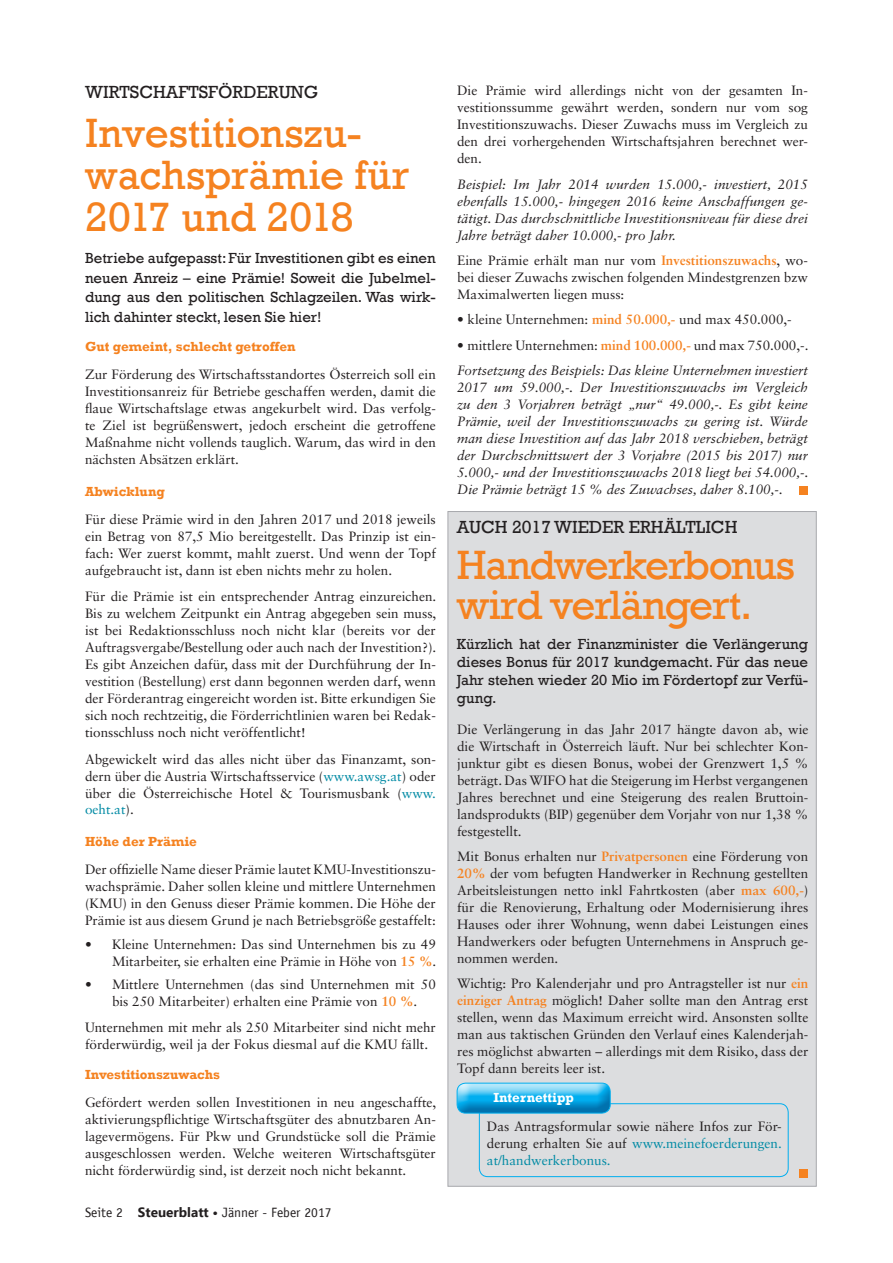
<style>
.page{position:relative;width:893px;height:1263px;background:#fff}
.page>*{position:absolute;margin:0;border:0;box-sizing:border-box;transform-origin:0 0}
.t1{font:42px/42px "Rockwell";letter-spacing:-.015em;color:#f58220}
.t2{font:42px/39px "Rockwell";letter-spacing:-.035em;color:#f58220}
.t3{font:18px "Rockwell";color:#231f20}
.t4{font:15px/19.5px "Rockwell";color:#231f20;text-align:justify}
.t5{font:13.5px/17px "Sabon LT Std";color:#231f20;text-align:justify}
.t6{font:italic 13.5px/17px "Sabon LT Std";color:#231f20;text-align:justify}
.t7{font:700 13.5px "Rockwell";color:#f58220}
.t8{font:13.5px "Officina Sans LT";color:#231f20}
.t9{font:700 13.5px "Rockwell";color:#fff}
.s1{color:#008aa4}
.s2{font-weight:700;color:#f58220}
.s3{font-family:"Ebrima";font-weight:700}
.s4{font-style:normal}
.s5{font-weight:700;font-style:normal;color:#f58220}
</style>
<div class="page">
<div style="left:448px;top:511px;width:369px;height:676px;background:#dcdddf;border:1px solid #a8a9ad"></div>
<div style="left:479px;top:1103px;width:309px;height:74px;border:1px solid #00aeef;border-radius:9px"></div>
<div style="left:455px;top:1080px;width:156px;height:26px;background:#fff;opacity:.97"></div>
<div style="left:455px;top:1084px;width:156px;height:29px;background:#008aa4;opacity:.75"></div>
<div style="left:457px;top:1083px;width:153px;height:30px;border:1px solid #00aeef;border-radius:9px"></div>
<div style="left:799px;top:487px;width:9px;height:8px;background:#f58220"></div>
<div style="left:799px;top:1169px;width:9px;height:9px;background:#f58220"></div>
<h2 class="t3" style="left:85px;top:81px;width:28px">Wirts</h2>
<h2 class="t3" style="left:139px;top:81px;width:26px">chaftsf</h2>
<h2 class="t3" style="left:218px;top:81px;width:98px">örderung</h2>
<h1 class="t1" style="left:85px;top:113px;width:326px">Investitionszu&shy;wachsprämie für<br>2017 und 2018</h1>
<p class="t4" style="left:85px;top:249px;width:352px">Betriebe aufgepasst: Für Investitionen gibt es einen neuen Anreiz – eine Prämie! Soweit die Jubelmel&shy;dung aus den politischen Schlagzeilen. Was wirk&shy;lich dahinter steckt, lesen Sie hier!</p>
<p class="t7" style="left:85px;top:338px;width:212px">Gut gemeint, schlecht getroffen</p>
<p class="t5" style="left:85px;top:366px;width:352px">Zur Förderung des Wirtschaftsstandortes Österreich soll ein Investitionsanreiz für Betriebe geschaffen werden, damit die flaue Wirtschaftslage etwas angekurbelt wird. Das verfolg&shy;te Ziel ist begrüßenswert, jedoch erscheint die getroffene Maßnahme nicht vollends tauglich. Warum, das wird in den nächsten Absätzen erklärt.</p>
<p class="t7" style="left:85px;top:483px;width:81px">Abwicklung</p>
<p class="t5" style="left:85px;top:511px;width:352px">Für diese Prämie wird in den Jahren 2017 und 2018 jeweils ein Betrag von 87,5 Mio bereitgestellt. Das Prinzip ist ein&shy;fach: Wer zuerst kommt, mahlt zuerst. Und wenn der Topf aufgebraucht ist, dann ist eben nichts mehr zu holen.</p>
<p class="t5" style="left:85px;top:588px;width:353px">Für die Prämie ist ein entsprechender Antrag einzureichen.<br>Bis zu welchem Zeitpunkt ein Antrag abgegeben sein muss, ist bei Redaktionsschluss noch nicht klar (bereits vor der Auftragsvergabe/Bestellung oder auch nach der Investition?).<br>Es gibt Anzeichen dafür, dass mit der Durchführung der In&shy;vestition (Bestellung) erst dann begonnen werden darf, wenn der Förderantrag eingereicht worden ist. Bitte erkundigen Sie sich noch rechtzeitig, die Förderrichtlinien waren bei Redak&shy;tionsschluss noch nicht veröffentlicht!</p>
<p class="t5" style="left:85px;top:750px;width:352px">Abgewickelt wird das alles nicht über das Finanzamt, son&shy;dern über die Austria Wirtschaftsservice (<span class="s1">www.awsg.at</span>) oder über die Österreichische Hotel &amp; Tourismusbank (<span class="s1">www. oeht.at</span>).</p>
<p class="t7" style="left:85px;top:834px;width:113px">Höhe der Prämie</p>
<p class="t5" style="left:85px;top:861px;width:352px">Der offizielle Name dieser Prämie lautet KMU-Investitionszu&shy;wachsprämie. Daher sollen kleine und mittlere Unternehmen (KMU) in den Genuss dieser Prämie kommen. Die Höhe der Prämie ist aus diesem Grund je nach Betriebsgröße gestaffelt:</p>
<p class="t5" style="left:85px;top:935px;width:353px;text-align:right">• Kleine Unternehmen: Das sind Unternehmen bis zu 49<br>Mitarbeiter, sie erhalten eine Prämie in Höhe von <span class="s2">15 %</span>.</p>
<p class="t5" style="left:112px;top:976px;width:325px;text-indent:-27px">• Mittlere Unternehmen (das sind Unternehmen mit 50 bis 250 Mitarbeiter) erhalten eine Prämie von <span class="s2">10 %</span>.</p>
<p class="t5" style="left:85px;top:1018px;width:352px">Unternehmen mit mehr als 250 Mitarbeiter sind nicht mehr förderwürdig, weil ja der Fokus diesmal auf die KMU fällt.</p>
<p class="t7" style="left:85px;top:1066px;width:137px">Investitionszuwachs</p>
<p class="t5" style="left:85px;top:1094px;width:353px">Gefördert werden sollen Investitionen in neu angeschaffte, aktivierungspflichtige Wirtschaftsgüter des abnutzbaren An&shy;lagevermögens. Für Pkw und Grundstücke soll die Prämie ausgeschlossen werden. Welche weiteren Wirtschaftsgüter nicht förderwürdig sind, ist derzeit noch nicht bekannt.</p>
<p class="t8" style="left:85px;top:1205px;width:248px">Seite 2 <span class="s3">Steuerblatt •</span> Jänner - Feber 2017</p>
<p class="t5" style="left:457px;top:82px;width:352px">Die Prämie wird allerdings nicht von der gesamten In&shy;vestitionssumme gewährt werden, sondern nur vom sog Investitionszuwachs. Dieser Zuwachs muss im Vergleich zu den drei vorhergehenden Wirtschaftsjahren berechnet wer&shy;den.</p>
<p class="t6" style="left:457px;top:175px;width:352px">Beispiel: Im Jahr 2014 wurden 15.000,- investiert, 2015 ebenfalls 15.000,- hingegen 2016 keine Anschaffungen ge&shy;tätigt. Das durchschnittliche Investitionsniveau für diese drei Jahre beträgt daher 10.000,- pro Jahr.</p>
<p class="t5" style="left:457px;top:252px;width:352px">Eine Prämie erhält man nur vom <span class="s2">Investitionszuwachs</span>, wo&shy;bei dieser Zuwachs zwischen folgenden Mindestgrenzen bzw Maximalwerten liegen muss:</p>
<p class="t5" style="left:457px;top:311px;width:336px">• kleine Unternehmen: <span class="s2">mind 50.000,-</span> und max 450.000,-</p>
<p class="t6" style="left:457px;top:332px;width:353px;line-height:25.5px"><span class="s4">• mittlere Unternehmen:</span> <span class="s5">mind 100.000,-</span> <span class="s4">und max 750.000,-.<br></span>Fortsetzung des Beispiels: Das kleine Unternehmen investiert</p>
<p class="t6" style="left:457px;top:379px;width:353px">2017 um 59.000,-. Der Investitionszuwachs im Vergleich zu den 3 Vorjahren beträgt „nur“ 49.000,-. Es gibt keine Prämie, weil der Investitionszuwachs zu gering ist. Würde man diese Investition auf das Jahr 2018 verschieben, beträgt der Durchschnittswert der 3 Vorjahre (2015 bis 2017) nur 5.000,- und der Investitionszuwachs 2018 liegt bei 54.000,-.<br>Die Prämie beträgt 15 % des Zuwachses, daher 8.100,-.</p>
<h2 class="t3" style="left:457px;top:516px;width:280px">Auch 2017 wieder erhältlich</h2>
<h1 class="t2" style="left:457px;top:546px;width:340px">Handwerkerbonus wird verlängert.</h1>
<p class="t4" style="left:457px;top:635px;width:353px;line-height:18px">Kürzlich hat der Finanzminister die Verlängerung dieses Bonus für 2017 kundgemacht. Für das neue Jahr stehen wieder 20 Mio im Fördertopf zur Verfü&shy;gung.</p>
<p class="t5" style="left:457px;top:721px;width:353px">Die Verlängerung in das Jahr 2017 hängte davon ab, wie die Wirtschaft in Österreich läuft. Nur bei schlechter Kon&shy;junktur gibt es diesen Bonus, wobei der Grenzwert 1,5 % beträgt. Das WIFO hat die Steigerung im Herbst vergangenen Jahres berechnet und eine Steigerung des realen Bruttoin&shy;landsprodukts (BIP) gegenüber dem Vorjahr von nur 1,38 % festgestellt.</p>
<p class="t5" style="left:457px;top:848px;width:353px">Mit Bonus erhalten nur <span class="s2">Privatpersonen</span> eine Förderung von <span class="s2">20%</span> der vom befugten Handwerker in Rechnung gestellten Arbeitsleistungen netto inkl Fahrtkosten (aber <span class="s2">max 600,-</span>) für die Renovierung, Erhaltung oder Modernisierung ihres Hauses oder ihrer Wohnung, wenn dabei Leistungen eines Handwerkers oder befugten Unternehmens in Anspruch ge&shy;nommen werden.</p>
<p class="t5" style="left:457px;top:975px;width:353px">Wichtig: Pro Kalenderjahr und pro Antragsteller ist nur <span class="s2">ein einziger Antrag</span> möglich! Daher sollte man den Antrag erst stellen, wenn das Maximum erreicht wird. Ansonsten sollte man aus taktischen Gründen den Verlauf eines Kalenderjah&shy;res möglichst abwarten – allerdings mit dem Risiko, dass der Topf dann bereits leer ist.</p>
<p class="t9" style="left:493px;top:1089px;width:82px">Internettipp</p>
<p class="t5" style="left:487px;top:1118px;width:296px">Das Antragsformular sowie nähere Infos zur För&shy;derung erhalten Sie auf <span class="s1">www.meinefoerderungen. at/handwerkerbonus.</span></p>
</div>
